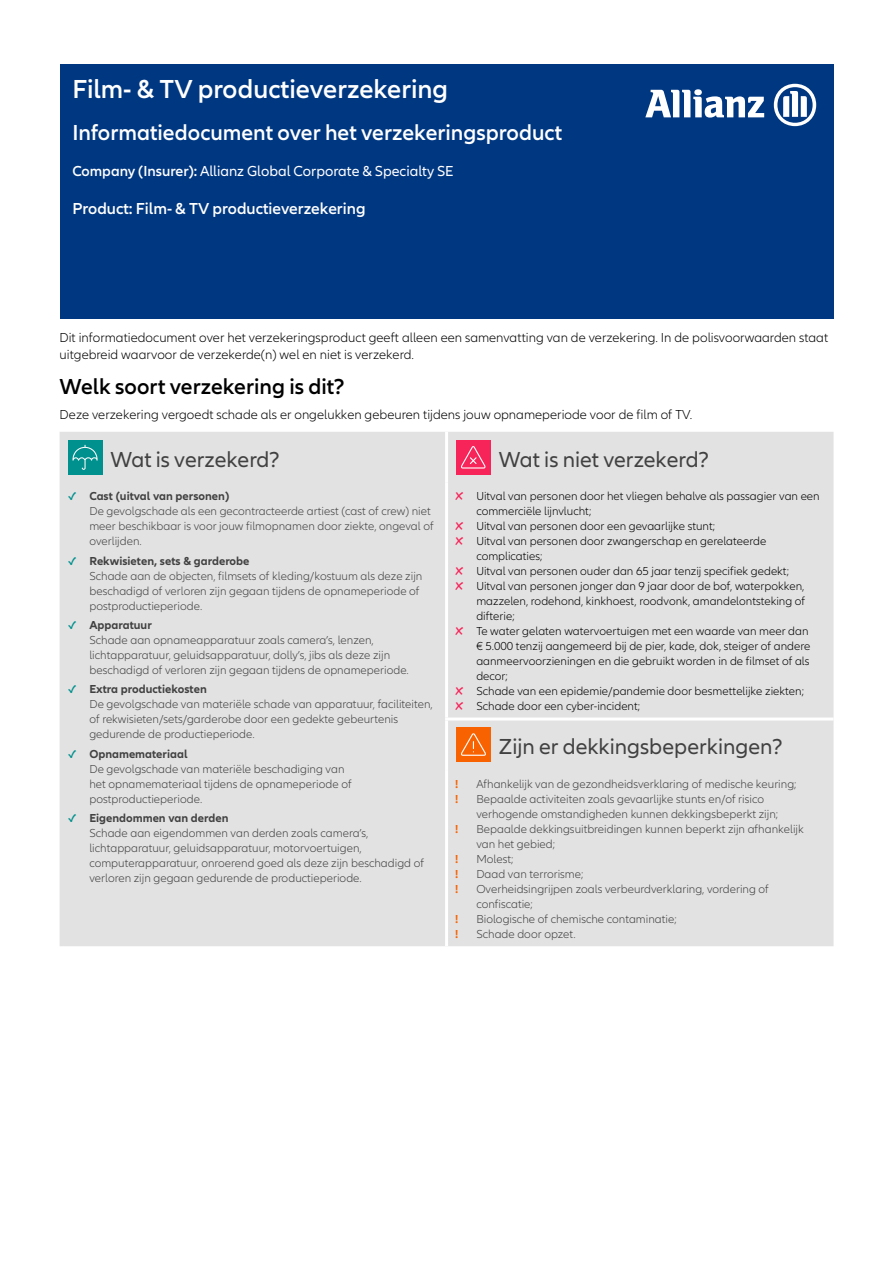
<style>
.page{position:relative;width:893px;height:1263px;background:#fff}
.page>*{position:absolute;margin:0;border:0;box-sizing:border-box;transform-origin:0 0}
.t1{font:600 27px "Allianz Neo";color:#fff}
.t2{font:22.5px "Allianz Neo";color:#414141}
.t3{font:600 22.5px "Allianz Neo";color:#fff}
.t4{font:600 22.5px "Allianz Neo";color:#000}
.t5{font:600 16.5px "Allianz Neo";color:#fff}
.t6{font:15px "Allianz Neo";color:#fff}
.t7{font:300 13.5px/16.5px "Allianz Neo";color:#000}
.t8{font:300 12px/15px "Allianz Neo";color:#414141}
.t9{font:300 12px "Allianz Neo";color:#000}
.t10{font:700 12px "Allianz Neo";color:#f86200}
.s1{font-weight:600}
.s2{font-weight:600;color:#00908d}
.s3{font-weight:700}
.s4{font-weight:600;color:#f62459}
</style>
<div class="page">
<div style="left:60px;top:65px;width:773px;height:254px;background:#003781"></div>
<div style="left:60px;top:432px;width:773px;height:514px;background:#e2e2e2"></div>
<hr style="left:445px;top:717px;width:388px;height:3px;background:#fff">
<hr style="left:445px;top:432px;width:3px;height:51px;background:#fff">
<hr style="left:445px;top:483px;width:3px;height:234px;background:#fff">
<hr style="left:445px;top:720px;width:3px;height:50px;background:#fff">
<hr style="left:445px;top:770px;width:3px;height:176px;background:#fff">
<div style="left:68px;top:440px;width:34px;height:34px;background:#00908d"></div>
<svg style="left:72px;top:445px;width:26px;height:25px"></svg>
<div style="left:456px;top:440px;width:34px;height:34px;background:#f62459"></div>
<svg style="left:461px;top:446px;width:25px;height:23px"></svg>
<div style="left:456px;top:727px;width:34px;height:34px;background:#f86200"></div>
<svg style="left:461px;top:733px;width:25px;height:23px"></svg>
<svg style="left:645px;top:89px;width:119px;height:29px"></svg>
<svg style="left:774px;top:84px;width:42px;height:42px"></svg>
<h1 class="t1" style="left:72px;top:74px;width:377px">Film- &amp; TV productieverzekering</h1>
<h2 class="t3" style="left:72px;top:119px;width:491px">Informatiedocument over het verzekeringsproduct</h2>
<p class="t6" style="left:72px;top:162px;width:383px"><span class="s1">Company (Insurer):</span> Allianz Global Corporate &amp; Specialty SE</p>
<h3 class="t5" style="left:72px;top:199px;width:295px">Product: Film- &amp; TV productieverzekering</h3>
<p class="t7" style="left:60px;top:330px;width:770px">Dit informatiedocument over het verzekeringsproduct geeft alleen een samenvatting van de verzekering. In de polisvoorwaarden staat uitgebreid waarvoor de verzekerde(n) wel en niet is verzekerd.</p>
<h2 class="t4" style="left:60px;top:374px;width:287px">Welk soort verzekering is dit?</h2>
<p class="t7" style="left:60px;top:407px;width:634px">Deze verzekering vergoedt schade als er ongelukken gebeuren tijdens jouw opnameperiode voor de film of TV.</p>
<h2 class="t2" style="left:110px;top:446px;width:171px">Wat is verzekerd?</h2>
<h2 class="t2" style="left:499px;top:446px;width:211px">Wat is niet verzekerd?</h2>
<p class="t8" style="left:89px;top:489px;width:346px;text-indent:-21px"><span class="s2">✓</span> <span class="s3">Cast (uitval van personen)<br></span>De gevolgschade als een gecontracteerde artiest (cast of crew) niet meer beschikbaar is voor jouw filmopnamen door ziekte, ongeval of overlijden.</p>
<p class="t8" style="left:89px;top:554px;width:334px;text-indent:-21px"><span class="s2">✓</span> <span class="s3">Rekwisieten, sets &amp; garderobe<br></span>Schade aan de objecten, filmsets of kleding/kostuum als deze zijn beschadigd of verloren zijn gegaan tijdens de opnameperiode of postproductieperiode.</p>
<p class="t8" style="left:89px;top:618px;width:321px;text-indent:-21px"><span class="s2">✓</span> <span class="s3">Apparatuur<br></span>Schade aan opnameapparatuur zoals camera’s, lenzen, lichtapparatuur, geluidsapparatuur, dolly’s, jibs als deze zijn beschadigd of verloren zijn gegaan tijdens de opnameperiode.</p>
<p class="t8" style="left:89px;top:682px;width:345px;text-indent:-21px"><span class="s2">✓</span> <span class="s3">Extra productiekosten<br></span>De gevolgschade van materiële schade van apparatuur, faciliteiten, of rekwisieten/sets/garderobe door een gedekte gebeurtenis gedurende de productieperiode.</p>
<p class="t8" style="left:89px;top:746px;width:264px;text-indent:-21px"><span class="s2">✓</span> <span class="s3">Opnamemateriaal<br></span>De gevolgschade van materiële beschadiging van het opnamemateriaal tijdens de opnameperiode of postproductieperiode.</p>
<p class="t8" style="left:89px;top:811px;width:336px;text-indent:-21px"><span class="s2">✓</span> <span class="s3">Eigendommen van derden<br></span>Schade aan eigendommen van derden zoals camera’s, lichtapparatuur, geluidsapparatuur, motorvoertuigen, computerapparatuur, onroerend goed als deze zijn beschadigd of verloren zijn gegaan gedurende de productieperiode.</p>
<p class="t9" style="left:455px;top:490px;width:366px"><span class="s4">✗</span> Uitval van personen door het vliegen behalve als passagier van een</p>
<p class="t9" style="left:476px;top:505px;width:116px">commerciële lijnvlucht;</p>
<p class="t9" style="left:455px;top:520px;width:262px"><span class="s4">✗</span> Uitval van personen door een gevaarlijke stunt;</p>
<p class="t9" style="left:455px;top:535px;width:313px"><span class="s4">✗</span> Uitval van personen door zwangerschap en gerelateerde</p>
<p class="t9" style="left:476px;top:550px;width:68px">complicaties;</p>
<p class="t9" style="left:455px;top:565px;width:335px"><span class="s4">✗</span> Uitval van personen ouder dan 65 jaar tenzij specifiek gedekt;</p>
<p class="t9" style="left:455px;top:580px;width:351px"><span class="s4">✗</span> Uitval van personen jonger dan 9 jaar door de bof, waterpokken,</p>
<p class="t9" style="left:476px;top:595px;width:330px">mazzelen, rodehond, kinkhoest, roodvonk, amandelontsteking of</p>
<p class="t9" style="left:476px;top:610px;width:40px">difterie;</p>
<p class="t9" style="left:455px;top:625px;width:355px"><span class="s4">✗</span> Te water gelaten watervoertuigen met een waarde van meer dan</p>
<p class="t9" style="left:476px;top:640px;width:336px">€ 5.000 tenzij aangemeerd bij de pier, kade, dok, steiger of andere</p>
<p class="t9" style="left:476px;top:655px;width:335px">aanmeervoorzieningen en die gebruikt worden in de filmset of als</p>
<p class="t9" style="left:476px;top:670px;width:33px">decor;</p>
<p class="t9" style="left:455px;top:685px;width:350px"><span class="s4">✗</span> Schade van een epidemie/pandemie door besmettelijke ziekten;</p>
<p class="t9" style="left:455px;top:700px;width:187px"><span class="s4">✗</span> Schade door een cyber-incident;</p>
<h2 class="t2" style="left:499px;top:734px;width:285px">Zijn er dekkingsbeperkingen?</h2>
<p class="t10" style="left:455px;top:777px;width:5px">!</p>
<p class="t8" style="left:476px;top:776px;width:322px">Afhankelijk van de gezondheidsverklaring of medische keuring;</p>
<p class="t10" style="left:455px;top:792px;width:5px">!</p>
<p class="t8" style="left:476px;top:791px;width:303px">Bepaalde activiteiten zoals gevaarlijke stunts en/of risico verhogende omstandigheden kunnen dekkingsbeperkt zijn;</p>
<p class="t10" style="left:455px;top:822px;width:5px">!</p>
<p class="t8" style="left:476px;top:821px;width:329px">Bepaalde dekkingsuitbreidingen kunnen beperkt zijn afhankelijk van het gebied;</p>
<p class="t10" style="left:455px;top:852px;width:5px">!</p>
<p class="t8" style="left:476px;top:851px;width:39px">Molest;</p>
<p class="t10" style="left:455px;top:867px;width:5px">!</p>
<p class="t8" style="left:476px;top:866px;width:109px">Daad van terrorisme;</p>
<p class="t10" style="left:455px;top:882px;width:5px">!</p>
<p class="t8" style="left:476px;top:881px;width:294px">Overheidsingrijpen zoals verbeurdverklaring, vordering of confiscatie;</p>
<p class="t10" style="left:455px;top:912px;width:5px">!</p>
<p class="t8" style="left:476px;top:911px;width:202px">Biologische of chemische contaminatie;</p>
<p class="t10" style="left:455px;top:927px;width:5px">!</p>
<p class="t8" style="left:476px;top:926px;width:101px">Schade door opzet.</p>
</div>
